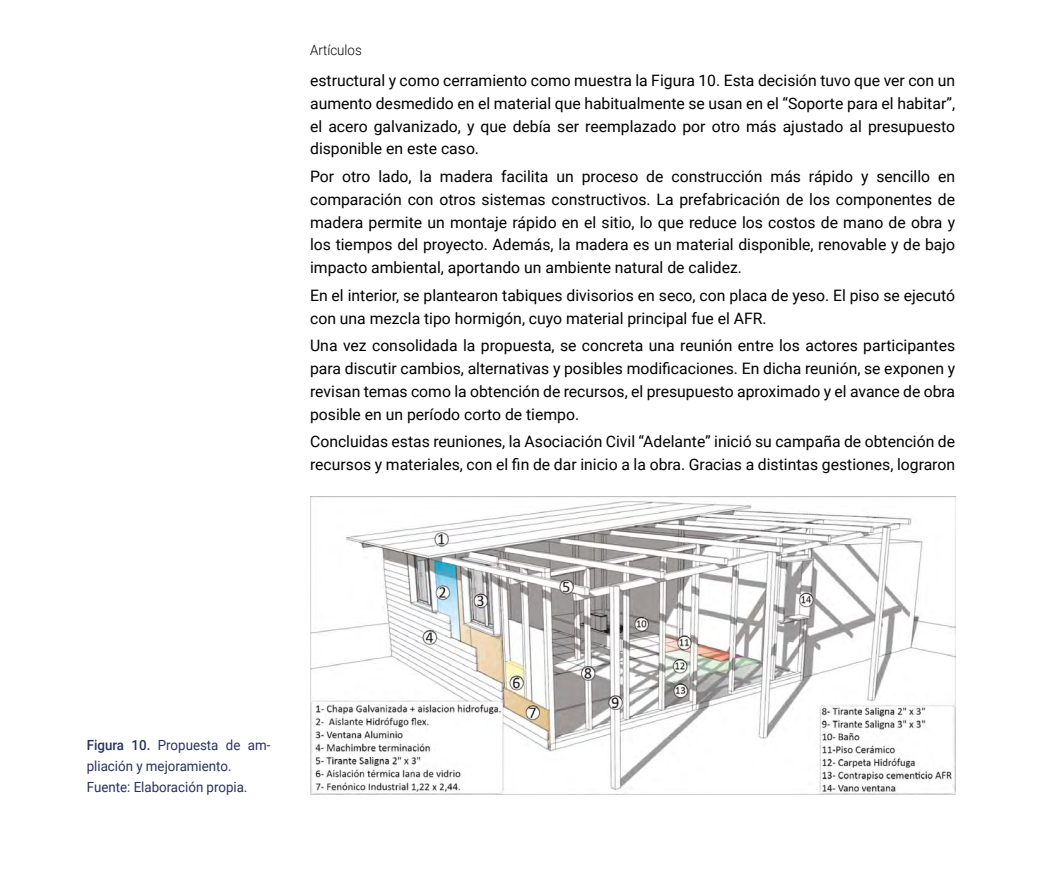
<style>
.page{position:relative;width:1042px;height:893px;background:#fff}
.page>*{position:absolute;margin:0;border:0;box-sizing:border-box;transform-origin:0 0}
.Body_Text{font:15.75px/22.8px "Roboto";color:#000;text-align:justify}
.Resaltado_texto_-_II{font:14px/21px "Roboto";color:#29315e;scale:.95 1}
.Resaltado_texto_-_II-2{font:300 14px "Roboto";color:#000;scale:.95 1}
.s1{font-weight:500}
</style>
<div class="page">
<img style="left:310px;top:496px;width:645px;height:298px">
<p class="Resaltado_texto_-_II-2" style="left:310px;top:40px;width:56px">Artículos</p>
<p class="Body_Text" style="left:310px;top:69px;width:646px">estructural y como cerramiento como muestra la Figura 10. Esta decisión tuvo que ver con un aumento desmedido en el material que habitualmente se usan en el “Soporte para el habitar”, el acero galvanizado, y que debía ser reemplazado por otro más ajustado al presupuesto disponible en este caso.</p>
<p class="Body_Text" style="left:310px;top:165px;width:646px">Por otro lado, la madera facilita un proceso de construcción más rápido y sencillo en comparación con otros sistemas constructivos. La prefabricación de los componentes de madera permite un montaje rápido en el sitio, lo que reduce los costos de mano de obra y los tiempos del proyecto. Además, la madera es un material disponible, renovable y de bajo impacto ambiental, aportando un ambiente natural de calidez.</p>
<p class="Body_Text" style="left:310px;top:283px;width:646px">En el interior, se plantearon tabiques divisorios en seco, con placa de yeso. El piso se ejecutó con una mezcla tipo hormigón, cuyo material principal fue el AFR.</p>
<p class="Body_Text" style="left:310px;top:334px;width:646px">Una vez consolidada la propuesta, se concreta una reunión entre los actores participantes para discutir cambios, alternativas y posibles modificaciones. En dicha reunión, se exponen y revisan temas como la obtención de recursos, el presupuesto aproximado y el avance de obra posible en un período corto de tiempo.</p>
<p class="Body_Text" style="left:310px;top:430px;width:646px">Concluidas estas reuniones, la Asociación Civil “Adelante” inició su campaña de obtención de recursos y materiales, con el fin de dar inicio a la obra. Gracias a distintas gestiones, lograron</p>
<p class="Resaltado_texto_-_II" style="left:87px;top:734px;width:195px"><span class="s1">Figura 10.</span> Propuesta de am&shy;pliación y mejoramiento.</p>
<p class="Resaltado_texto_-_II" style="left:87px;top:776px;width:171px">Fuente: Elaboración propia.</p>
</div>
